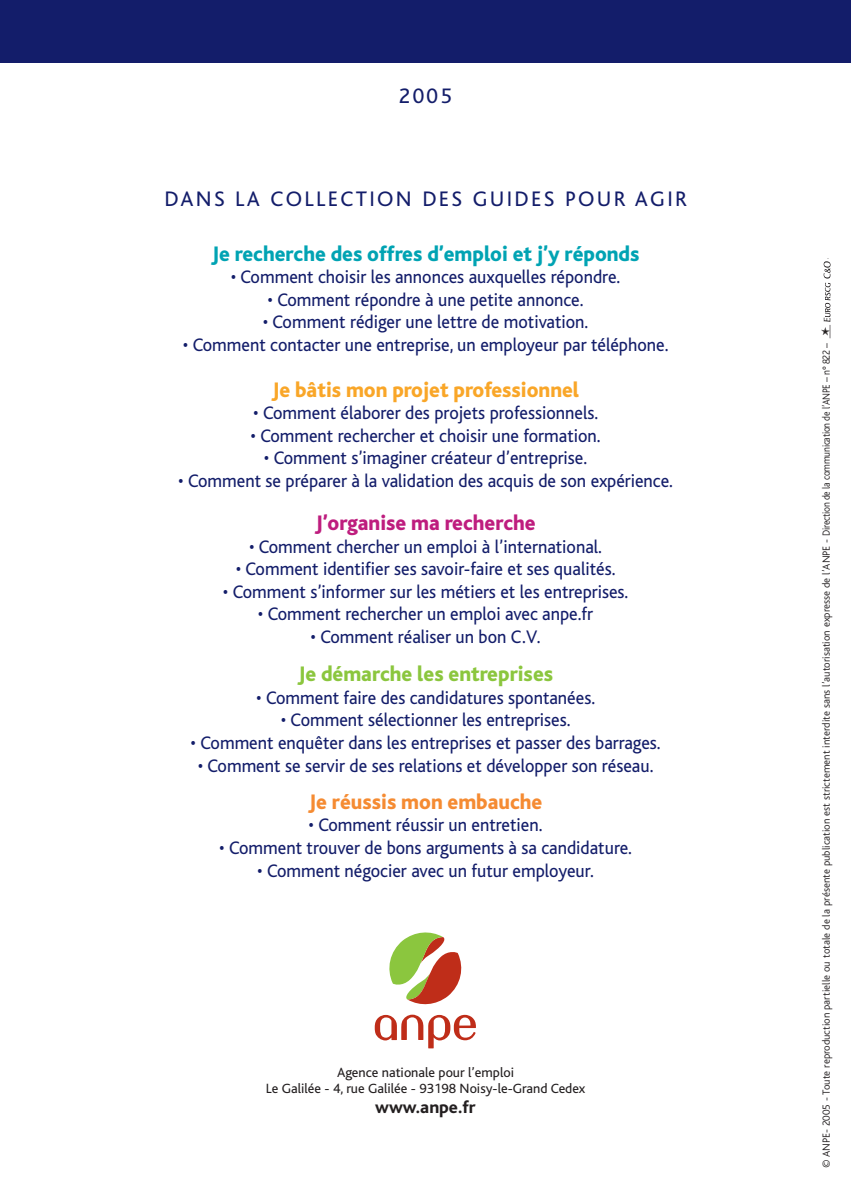
<style>
.page{position:relative;width:851px;height:1191px;background:#fff}
.page>*{position:absolute;margin:0;border:0;box-sizing:border-box;transform-origin:0 0}
.t1{font:800 22px "Bliss";color:#00a3b3;scale:.95 1}
.t2{font:22px "Bliss";letter-spacing:.105em;color:#131d6a}
.t3{font:800 22px "Bliss";color:#f9a628;scale:.95 1}
.t4{font:800 22px "Bliss";color:#8bc63e;scale:.95 1}
.t5{font:800 22px "Bliss";color:#be1d7e;scale:.95 1}
.t6{font:800 22px "Bliss";color:#f58b32;scale:.95 1}
.t7{font:19px "Bliss";color:#131d6a;scale:.95 1}
.t8{font:800 18px "Bliss";color:#231f20}
.t9{font:14px/16px "Bliss";color:#231f20;text-align:center}
.t10{font:300 10.8px "Bliss";color:#231f20}
.t11{font:300 10.8px "Bliss";color:#231f20;scale:.9 1}
</style>
<div class="page">
<svg style="left:374px;top:1014px;width:102px;height:34px"></svg>
<svg style="left:389px;top:932px;width:73px;height:73px"></svg>
<div style="left:0;top:0;width:850px;height:62px;background:#131d6a"></div>
<svg style="left:821px;top:261px;width:9px;height:77px"></svg>
<p class="t2" style="left:399px;top:89px;width:55px">2005</p>
<p class="t2" style="left:164px;top:192px;width:524px">DANS LA COLLECTION DES GUIDES POUR AGIR</p>
<p class="t1" style="left:211px;top:246px;width:452px">Je recherche des offres d’emploi et j’y réponds</p>
<p class="t7" style="left:231px;top:271px;width:411px">• Comment choisir les annonces auxquelles répondre.</p>
<p class="t7" style="left:267px;top:293px;width:334px">• Comment répondre à une petite annonce.</p>
<p class="t7" style="left:263px;top:316px;width:344px">• Comment rédiger une lettre de motivation.</p>
<p class="t7" style="left:183px;top:338px;width:512px">• Comment contacter une entreprise, un employeur par téléphone.</p>
<p class="t3" style="left:272px;top:382px;width:325px">Je bâtis mon projet professionnel</p>
<p class="t7" style="left:253px;top:406px;width:364px">• Comment élaborer des projets professionnels.</p>
<p class="t7" style="left:250px;top:429px;width:370px">• Comment rechercher et choisir une formation.</p>
<p class="t7" style="left:264px;top:452px;width:342px">• Comment s’imaginer créateur d’entreprise.</p>
<p class="t7" style="left:178px;top:474px;width:522px">• Comment se préparer à la validation des acquis de son expérience.</p>
<p class="t5" style="left:315px;top:515px;width:234px">J’organise ma recherche</p>
<p class="t7" style="left:249px;top:540px;width:373px">• Comment chercher un emploi à l’international.</p>
<p class="t7" style="left:236px;top:562px;width:401px">• Comment identifier ses savoir-faire et ses qualités.</p>
<p class="t7" style="left:223px;top:585px;width:428px">• Comment s’informer sur les métiers et les entreprises.</p>
<p class="t7" style="left:258px;top:608px;width:354px">• Comment rechercher un emploi avec anpe.fr</p>
<p class="t7" style="left:310px;top:630px;width:244px">• Comment réaliser un bon C.V.</p>
<p class="t4" style="left:298px;top:666px;width:270px">Je démarche les entreprises</p>
<p class="t7" style="left:256px;top:691px;width:358px">• Comment faire des candidatures spontanées.</p>
<p class="t7" style="left:281px;top:714px;width:306px">• Comment sélectionner les entreprises.</p>
<p class="t7" style="left:190px;top:736px;width:496px">• Comment enquêter dans les entreprises et passer des barrages.</p>
<p class="t7" style="left:198px;top:759px;width:481px">• Comment se servir de ses relations et développer son réseau.</p>
<p class="t6" style="left:308px;top:794px;width:247px">Je réussis mon embauche</p>
<p class="t7" style="left:308px;top:819px;width:248px">• Comment réussir un entretien.</p>
<p class="t7" style="left:219px;top:841px;width:436px">• Comment trouver de bons arguments à sa candidature.</p>
<p class="t7" style="left:257px;top:864px;width:356px">• Comment négocier avec un futur employeur.</p>
<p class="t9" style="left:266px;top:1065px;width:321px">Agence nationale pour l’emploi<br>Le Galilée - 4, rue Galilée - 93198 Noisy-le-Grand Cedex</p>
<p class="t8" style="left:375px;top:1100px;width:102px">www.anpe.fr</p>
<p class="t11" style="left:823px;top:259px;width:5px;rotate:-90deg">-</p>
<p class="t10" style="left:822px;top:1168px;width:827px;rotate:-90deg">© ANPE- 2005 - Toute reproduction partielle ou totale de la présente publication est strictement interdite sans l’autorisation expresse de l’ANPE - Direction de la communication de l’ANPE – n° 822 –</p>
</div>
